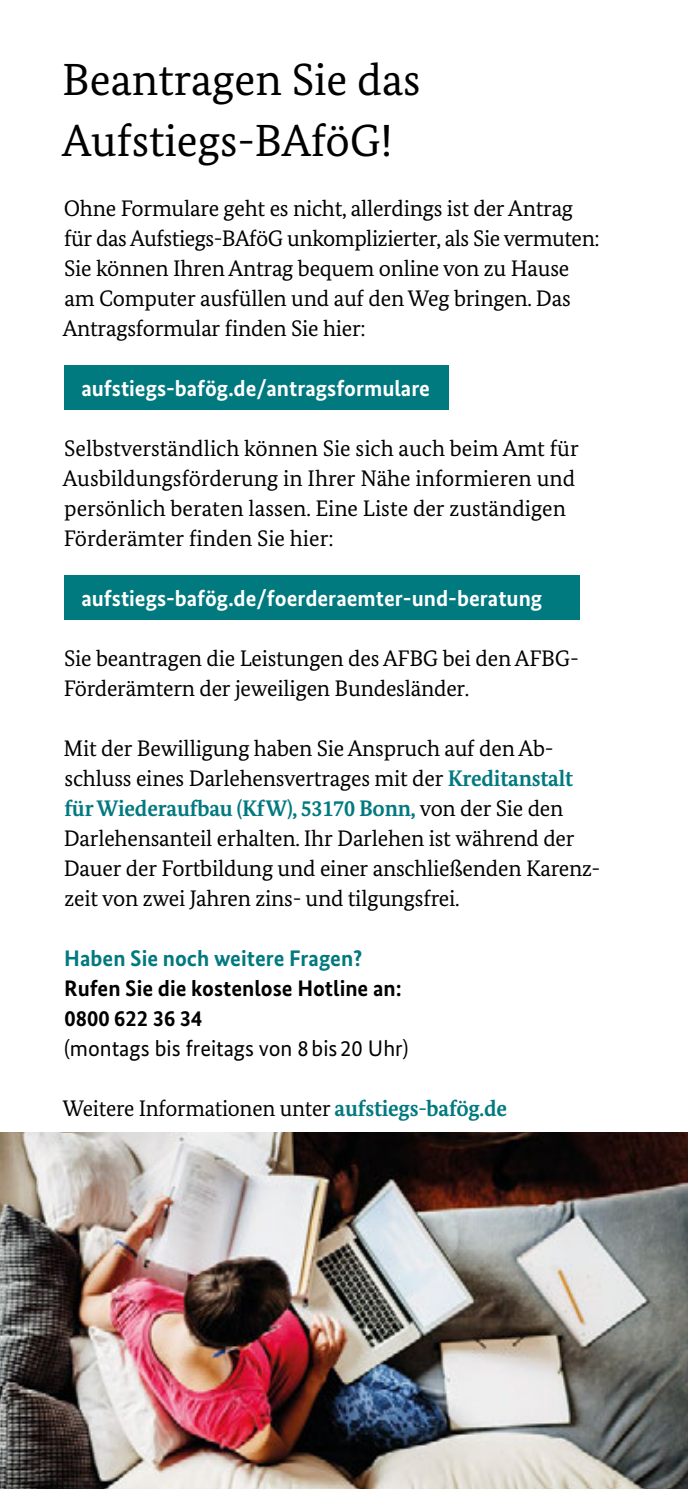
<style>
.page{position:relative;width:688px;height:1489px;background:#fff}
.page>*{position:absolute;margin:0;border:0;box-sizing:border-box;transform-origin:0 0}
.t1{font:45px/60px "Bundes Serif";color:#000}
.t2{font:22.5px/30px "Bundes Serif";letter-spacing:-.01em;color:#000}
.t3{font:700 22.5px "Bundes Sans";color:#fff}
.t4{font:700 22.5px/30px "Bundes Sans";color:#000}
.t5{font:22.5px "Bundes Sans";color:#000}
.t6{font:700 22.5px "Bundes Sans";color:#00797f}
.s1{font-weight:700;color:#00797f}
</style>
<div class="page">
<img style="left:0;top:1132px;width:687px;height:356px">
<div style="left:64px;top:365px;width:385px;height:44px;background:#00797f"></div>
<div style="left:64px;top:575px;width:515px;height:45px;background:#00797f"></div>
<h1 class="t1" style="left:62px;top:50px;width:360px">Beantragen Sie das<br>Aufstiegs-BAföG!</h1>
<p class="t2" style="left:63px;top:192px;width:538px">Ohne Formulare geht es nicht, allerdings ist der Antrag für das Aufstiegs-BAföG unkomplizierter, als Sie vermuten:<br>Sie können Ihren Antrag bequem online von zu Hause am Computer ausfüllen und auf den Weg bringen. Das Antragsformular finden Sie hier:</p>
<p class="t3" style="left:81px;top:374px;width:350px">aufstiegs-bafög.de/antragsformulare</p>
<p class="t2" style="left:63px;top:432px;width:517px">Selbstverständlich können Sie sich auch beim Amt für Ausbildungsförderung in Ihrer Nähe informieren und persönlich beraten lassen. Eine Liste der zuständigen Förderämter finden Sie hier:</p>
<p class="t3" style="left:81px;top:584px;width:462px">aufstiegs-bafög.de/foerderaemter-und-beratung</p>
<p class="t2" style="left:64px;top:643px;width:516px">Sie beantragen die Leistungen des AFBG bei den AFBG-<br>Förderämtern der jeweiligen Bundesländer.</p>
<p class="t2" style="left:64px;top:733px;width:538px">Mit der Bewilligung haben Sie Anspruch auf den Ab&shy;schluss eines Darlehensvertrages mit der <span class="s1">Kreditanstalt für Wiederaufbau (KfW), 53170 Bonn,</span> von der Sie den Darlehensanteil erhalten. Ihr Darlehen ist während der Dauer der Fortbildung und einer anschließenden Karenz&shy;zeit von zwei Jahren zins- und tilgungsfrei.</p>
<p class="t6" style="left:64px;top:944px;width:299px">Haben Sie noch weitere Fragen?</p>
<p class="t4" style="left:64px;top:972px;width:339px">Rufen Sie die kostenlose Hotline an:<br>0800 622 36 34</p>
<p class="t5" style="left:64px;top:1034px;width:345px">(montags bis freitags von 8 bis 20 Uhr)</p>
<p class="t2" style="left:63px;top:1092px;width:445px">Weitere Informationen unter <span class="s1">aufstiegs-bafög.de</span></p>
</div>
